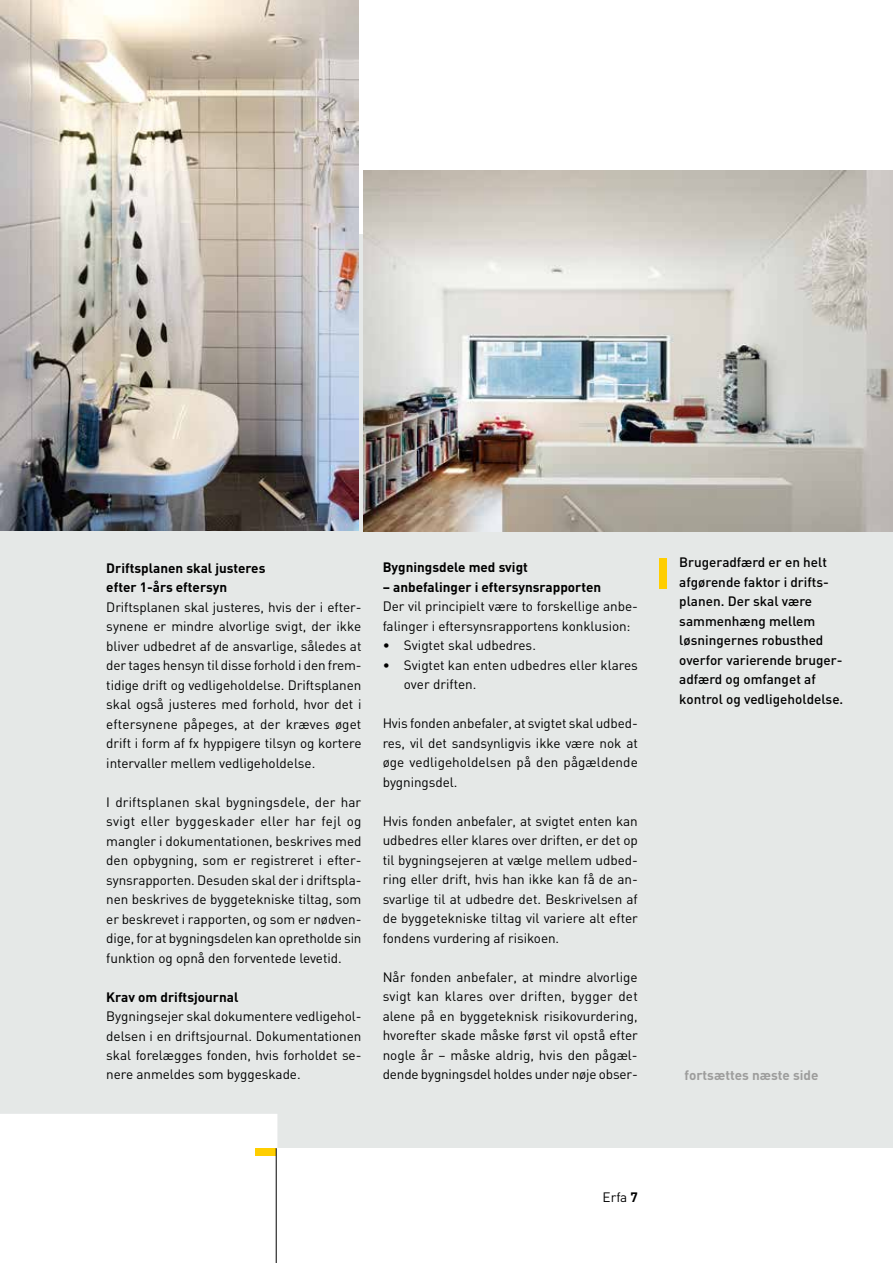
<style>
.page{position:relative;width:893px;height:1263px;background:#fff}
.page>*{position:absolute;margin:0;border:0;box-sizing:border-box;transform-origin:0 0}
.t1{font:13.5px/19.5px "DIN";letter-spacing:-.005em;color:#000;text-align:justify}
.t2{font:500 13.5px/19.5px "DIN";color:#000}
.t3{font:700 13.5px/19.5px "DIN";color:#000}
.t4{font:700 13.5px "DIN";color:#9d9d9c}
.s1{font-weight:700}
</style>
<div class="page">
<div style="left:0;top:234px;width:893px;height:914px;background:#e5e8e7"></div>
<div style="left:659px;top:558px;width:7px;height:31px;background:#ffce00"></div>
<img style="left:0;top:0;width:359px;height:531px">
<img style="left:363px;top:170px;width:530px;height:361px">
<div style="left:0;top:1114px;width:277px;height:46px;background:#fff"></div>
<div style="left:255px;top:1148px;width:21px;height:7px;background:#ffce00"></div>
<hr style="left:276px;top:1148px;width:1px;height:115px;background:#000">
<p class="t3" style="left:106px;top:557px;width:161px">Driftsplanen skal justeres efter 1-års eftersyn</p>
<p class="t1" style="left:106px;top:597px;width:257px">Driftsplanen skal justeres, hvis der i efter&shy;synene er mindre alvorlige svigt, der ikke bliver udbedret af de ansvarlige, således at der tages hensyn til disse forhold i den frem&shy;tidige drift og vedligeholdelse. Driftsplanen skal også justeres med forhold, hvor det i eftersynene påpeges, at der kræves øget drift i form af fx hyppigere tilsyn og kortere intervaller mellem vedligeholdelse.</p>
<p class="t1" style="left:106px;top:792px;width:257px">I driftsplanen skal bygningsdele, der har svigt eller byggeskader eller har fejl og mangler i dokumentationen, beskrives med den opbygning, som er registreret i efter&shy;synsrapporten. Desuden skal der i driftspla&shy;nen beskrives de byggetekniske tiltag, som er beskrevet i rapporten, og som er nødven&shy;dige, for at bygningsdelen kan opretholde sin funktion og opnå den forventede levetid.</p>
<p class="t3" style="left:106px;top:986px;width:134px">Krav om driftsjournal</p>
<p class="t1" style="left:106px;top:1006px;width:257px">Bygningsejer skal dokumentere vedligehol&shy;delsen i en driftsjournal. Dokumentationen skal forelægges fonden, hvis forholdet se&shy;nere anmeldes som byggeskade.</p>
<p class="t3" style="left:383px;top:557px;width:147px">Bygningsdele med svigt</p>
<p class="t3" style="left:383px;top:577px;width:220px">– anbefalinger i eftersynsrapporten</p>
<p class="t1" style="left:383px;top:596px;width:257px">Der vil principielt være to forskellige anbe&shy;falinger i eftersynsrapportens konklusion:</p>
<p class="t1" style="left:383px;top:635px;width:155px">• Svigtet skal udbedres.</p>
<p class="t1" style="left:404px;top:655px;width:235px;text-indent:-21px">• Svigtet kan enten udbedres eller klares over driften.</p>
<p class="t1" style="left:383px;top:713px;width:257px">Hvis fonden anbefaler, at svigtet skal udbed&shy;res, vil det sandsynligvis ikke være nok at øge vedligeholdelsen på den pågældende bygningsdel.</p>
<p class="t1" style="left:383px;top:811px;width:257px">Hvis fonden anbefaler, at svigtet enten kan udbedres eller klares over driften, er det op til bygningsejeren at vælge mellem udbed&shy;ring eller drift, hvis han ikke kan få de an&shy;svarlige til at udbedre det. Beskrivelsen af de byggetekniske tiltag vil variere alt efter fondens vurdering af risikoen.</p>
<p class="t1" style="left:383px;top:967px;width:257px">Når fonden anbefaler, at mindre alvorlige svigt kan klares over driften, bygger det alene på en byggeteknisk risikovurdering, hvorefter skade måske først vil opstå efter nogle år – måske aldrig, hvis den pågæl&shy;dende bygningsdel holdes under nøje obser-</p>
<p class="t2" style="left:679px;top:552px;width:166px">Brugeradfærd er en helt afgørende faktor i drifts&shy;planen. Der skal være sammenhæng mellem løsningernes robusthed overfor varierende bruger&shy;adfærd og omfanget af kontrol og vedligeholdelse.</p>
<p class="t4" style="left:685px;top:1066px;width:135px">fortsættes næste side</p>
<p class="t1" style="left:603px;top:1187px;width:37px">Erfa <span class="s1">7</span></p>
</div>
